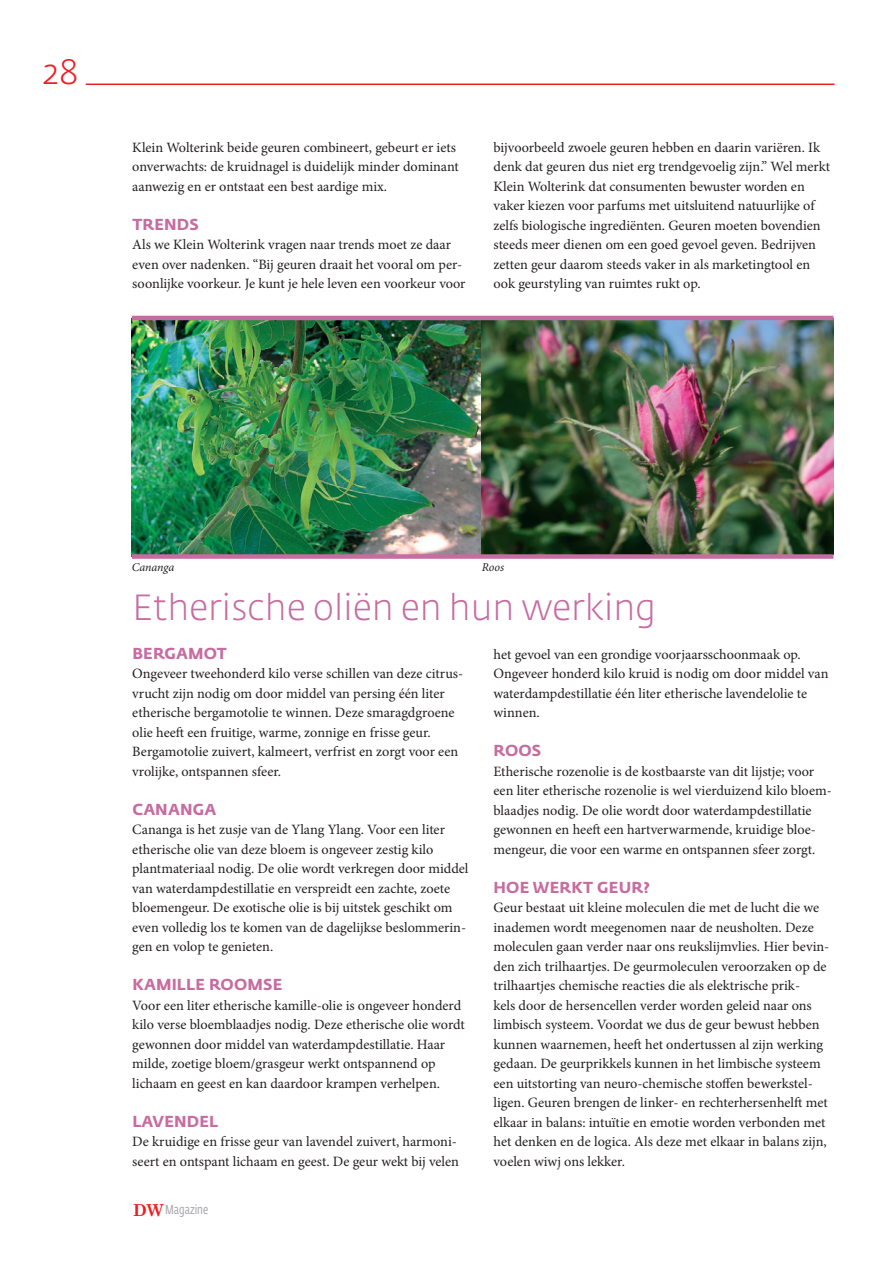
<style>
.page{position:relative;width:893px;height:1263px;background:#fff}
.page>*{position:absolute;margin:0;border:0;box-sizing:border-box;transform-origin:0 0}
.Kop{font:300 36px "Fedra Sans Std";color:#c76ca0}
.t1{font:300 34.8px "Fedra Sans Std";color:#ee1d23}
.t2{font:700 16.5px "Century Schoolbook";color:#ee1d23}
.Tussenkop{font:700 15.75px "Fedra Sans Std";letter-spacing:.01em;color:#c76ca0}
.Platte_tekst{font:14.25px/19.5px "Minion Pro";color:#231f20}
.t3{font:12.9px "Fedra Sans Cond Std";color:#a8a9ad}
.Fotobijschrift_Bron{font:italic 12px "Minion Pro";letter-spacing:-.005em;color:#231f20}
</style>
<div class="page">
<hr style="left:86px;top:84px;width:748px;height:1px;background:#ee1d23">
<img style="left:132px;top:320px;width:349px;height:234px">
<img style="left:481px;top:320px;width:352px;height:234px">
<hr style="left:132px;top:316px;width:701px;height:4px;background:#c76ca0">
<div style="left:132px;top:554px;width:701px;height:5px;background:#c76ca0"></div>
<p class="t1" style="left:43px;top:50px;width:37px">28</p>
<p class="Platte_tekst" style="left:132px;top:137px;width:328px">Klein Wolterink beide geuren combineert, gebeurt er iets onverwachts: de kruidnagel is duidelijk minder dominant aanwezig en er ontstaat een best aardige mix.</p>
<p class="Tussenkop" style="left:132px;top:214px;width:68px">TRENDS</p>
<p class="Platte_tekst" style="left:132px;top:235px;width:335px">Als we Klein Wolterink vragen naar trends moet ze daar even over nadenken. “Bij geuren draait het vooral om per&shy;soonlijke voorkeur. Je kunt je hele leven een voorkeur voor</p>
<p class="Platte_tekst" style="left:493px;top:137px;width:338px">bijvoorbeeld zwoele geuren hebben en daarin variëren. Ik denk dat geuren dus niet erg trendgevoelig zijn.” Wel merkt Klein Wolterink dat consumenten bewuster worden en vaker kiezen voor parfums met uitsluitend natuurlijke of zelfs biologische ingrediënten. Geuren moeten bovendien steeds meer dienen om een goed gevoel geven. Bedrijven zetten geur daarom steeds vaker in als marketingtool en ook geurstyling van ruimtes rukt op.</p>
<p class="Fotobijschrift_Bron" style="left:132px;top:559px;width:44px">Cananga</p>
<p class="Fotobijschrift_Bron" style="left:482px;top:559px;width:24px">Roos</p>
<p class="Kop" style="left:132px;top:584px;width:525px">Etherische oliën en hun werking</p>
<p class="Tussenkop" style="left:132px;top:643px;width:96px">BERGAMOT</p>
<p class="Platte_tekst" style="left:132px;top:664px;width:332px">Ongeveer tweehonderd kilo verse schillen van deze citrus&shy;vrucht zijn nodig om door middel van persing één liter etherische bergamotolie te winnen. Deze smaragdgroene olie heeft een fruitige, warme, zonnige en frisse geur.<br>Bergamotolie zuivert, kalmeert, verfrist en zorgt voor een vrolijke, ontspannen sfeer.</p>
<p class="Tussenkop" style="left:132px;top:799px;width:85px">CANANGA</p>
<p class="Platte_tekst" style="left:132px;top:820px;width:338px">Cananga is het zusje van de Ylang Ylang. Voor een liter etherische olie van deze bloem is ongeveer zestig kilo plantmateriaal nodig. De olie wordt verkregen door middel van waterdampdestillatie en verspreidt een zachte, zoete bloemengeur. De exotische olie is bij uitstek geschikt om even volledig los te komen van de dagelijkse beslommerin&shy;gen en volop te genieten.</p>
<p class="Tussenkop" style="left:132px;top:975px;width:151px">KAMILLE ROOMSE</p>
<p class="Platte_tekst" style="left:132px;top:995px;width:334px">Voor een liter etherische kamille-olie is ongeveer honderd kilo verse bloemblaadjes nodig. Deze etherische olie wordt gewonnen door middel van waterdampdestillatie. Haar milde, zoetige bloem/grasgeur werkt ontspannend op lichaam en geest en kan daardoor krampen verhelpen.</p>
<p class="Tussenkop" style="left:132px;top:1111px;width:87px">LAVENDEL</p>
<p class="Platte_tekst" style="left:132px;top:1132px;width:328px">De kruidige en frisse geur van lavendel zuivert, harmoni&shy;seert en ontspant lichaam en geest. De geur wekt bij velen</p>
<p class="t2" style="left:133px;top:1200px;width:31px">DW</p>
<p class="t3" style="left:165px;top:1202px;width:44px">Magazine</p>
<p class="Platte_tekst" style="left:493px;top:644px;width:336px">het gevoel van een grondige voorjaarsschoonmaak op.<br>Ongeveer honderd kilo kruid is nodig om door middel van waterdampdestillatie één liter etherische lavendelolie te winnen.</p>
<p class="Tussenkop" style="left:494px;top:741px;width:49px">ROOS</p>
<p class="Platte_tekst" style="left:493px;top:761px;width:340px">Etherische rozenolie is de kostbaarste van dit lijstje; voor een liter etherische rozenolie is wel vierduizend kilo bloem&shy;blaadjes nodig. De olie wordt door waterdampdestillatie gewonnen en heeft een hartverwarmende, kruidige bloe&shy;mengeur, die voor een warme en ontspannen sfeer zorgt.</p>
<p class="Tussenkop" style="left:494px;top:877px;width:158px">HOE WERKT GEUR?</p>
<p class="Platte_tekst" style="left:493px;top:898px;width:337px">Geur bestaat uit kleine moleculen die met de lucht die we inademen wordt meegenomen naar de neusholten. Deze moleculen gaan verder naar ons reukslijmvlies. Hier bevin&shy;den zich trilhaartjes. De geurmoleculen veroorzaken op de trilhaartjes chemische reacties die als elektrische prik-<br>kels door de hersencellen verder worden geleid naar ons limbisch systeem. Voordat we dus de geur bewust hebben kunnen waarnemen, heeft het ondertussen al zijn werking gedaan. De geurprikkels kunnen in het limbische systeem een uitstorting van neuro-chemische stoffen bewerkstel&shy;ligen. Geuren brengen de linker- en rechterhersenhelft met elkaar in balans: intuïtie en emotie worden verbonden met het denken en de logica. Als deze met elkaar in balans zijn, voelen wiwj ons lekker.</p>
</div>
